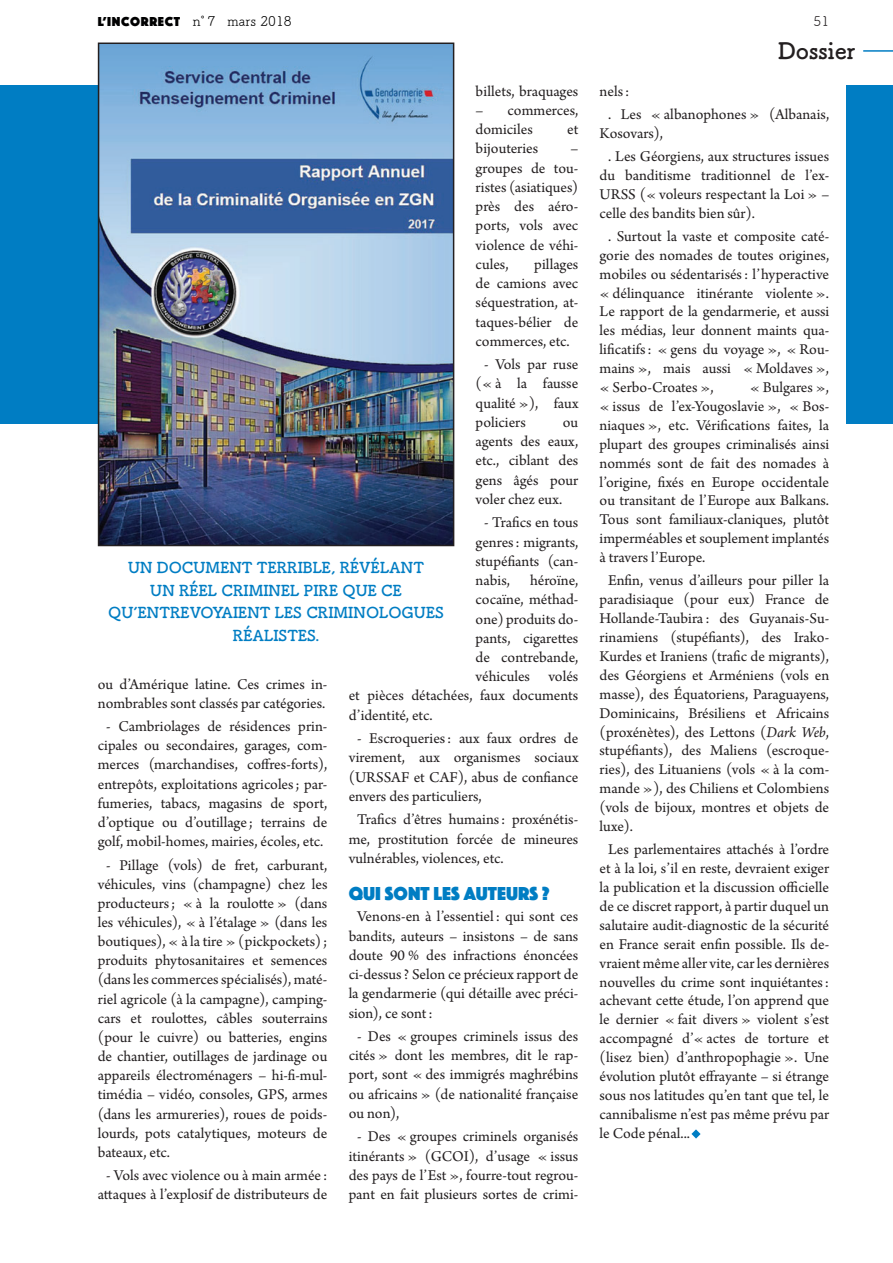
<style>
.page{position:relative;width:893px;height:1263px;background:#fff}
.page>*{position:absolute;margin:0;border:0;box-sizing:border-box;transform-origin:0 0}
.t1{font:700 22.5px "Tsuku B Rd Gothic";color:#231f20}
.t2{font:19.5px "Phosphate Solid";color:#007dc3}
.t3{font:15.75px/19.2px "Arno Pro";color:#231f20;text-align:justify}
.t4{font:700 15px/22.5px "Tsuku B Rd Gothic";color:#007dc3;text-align:center}
.t5{font:13.5px "Phosphate Solid";letter-spacing:.05em;color:#000001}
.t6{font:13.5px "Tsuku B Rd Gothic";color:#231f20}
.s1{font-family:"Tsuku B Rd Gothic"}
.s2{font-style:italic}
.s3{color:#007dc3}
</style>
<div class="page">
<div style="left:0;top:85px;width:98px;height:338px;background:#007dc3"></div>
<div style="left:846px;top:85px;width:46px;height:338px;background:#007dc3"></div>
<hr style="left:863px;top:50px;width:29px;height:2px;background:#007dc3">
<img style="left:101px;top:46px;width:350px;height:497px">
<div style="left:98px;top:43px;width:356px;height:503px;border:2px solid #231f20"></div>
<svg style="left:691px;top:1129px;width:10px;height:10px"></svg>
<p class="t5" style="left:98px;top:14px;width:195px">L’INCORRECT <span class="s1">n°7 mars 2018</span></p>
<p class="t6" style="left:813px;top:11px;width:17px">51</p>
<h1 class="t1" style="left:778px;top:33px;width:79px">Dossier</h1>
<p class="t3" style="left:476px;top:82px;width:104px">billets, braquages</p>
<p class="t3" style="left:476px;top:101px;width:104px">– commerces, domiciles</p>
<p class="t3" style="left:608px;top:80px;width:223px;line-height:23.1px;text-indent:-9px">nels :<br>. Les « albanophones » (Albanais,</p>
<p class="t3" style="left:608px;top:122px;width:223px;line-height:23.1px;text-indent:-9px">Kosovars),<br>. Les Géorgiens, aux structures issues</p>
<p class="t3" style="left:600px;top:166px;width:231px">du banditisme traditionnel de l’ex-URSS (« voleurs respectant la Loi » – celle des bandits bien sûr).</p>
<p class="t3" style="left:600px;top:227px;width:231px;text-indent:9px">. Surtout la vaste et composite caté&shy;gorie des nomades de toutes origines, mobiles ou sédentarisés : l’hyperactive « délinquance itinérante violente ».<br>Le rapport de la gendarmerie, et aussi les médias, leur donnent maints qua&shy;lificatifs : « gens du voyage », « Rou&shy;mains », mais aussi « Moldaves », « Serbo-Croates »,</p>
<p class="t3" style="left:567px;top:121px;width:13px">et</p>
<p class="t3" style="left:476px;top:140px;width:64px">bijouteries</p>
<p class="t3" style="left:476px;top:140px;width:104px;text-indent:95px">– groupes de tou&shy;ristes (asiatiques) près des aéro&shy;ports, vols avec violence de véhi&shy;cules,</p>
<p class="t3" style="left:476px;top:255px;width:104px;text-indent:59px">pillages de camions avec séquestration, at&shy;taques-bélier de commerces, etc.</p>
<p class="t3" style="left:476px;top:356px;width:104px;text-indent:9px">- Vols par ruse (« à la fausse qualité »), faux policiers</p>
<p class="t3" style="left:600px;top:379px;width:231px;text-indent:150px">« Bulgares », « issus de l’ex-Yougoslavie », « Bos&shy;niaques », etc. Vérifications faites, la plupart des groupes criminalisés ainsi nommés sont de fait des nomades à l’origine, fixés en Europe occidentale ou transitant de l’Europe aux Balkans.<br>Tous sont familiaux-claniques, plutôt imperméables et souplement implantés à travers l’Europe.</p>
<p class="t3" style="left:600px;top:572px;width:231px;text-indent:9px">Enfin, venus d’ailleurs pour piller la paradisiaque (pour eux) France de Hollande-Taubira : des Guyanais-Su&shy;rinamiens (stupéfiants), des Irako-Kurdes et Iraniens (trafic de migrants), des Géorgiens et Arméniens (vols en masse), des Équatoriens, Paraguayens, Dominicains, Brésiliens et Africains (proxénètes), des Lettons (<span class="s2">Dark Web</span>, stupéfiants), des Maliens (escroque&shy;ries), des Lituaniens (vols « à la com&shy;mande »), des Chiliens et Colombiens (vols de bijoux, montres et objets de luxe).</p>
<p class="t3" style="left:600px;top:841px;width:231px;text-indent:9px">Les parlementaires attachés à l’ordre et à la loi, s’il en reste, devraient exiger la publication et la discussion officielle de ce discret rapport, à partir duquel un salutaire audit-diagnostic de la sécurité en France serait enfin possible. Ils de&shy;vraient même aller vite, car les dernières nouvelles du crime sont inquiétantes : achevant cette étude, l’on apprend que le dernier « fait divers » violent s’est accompagné d’« actes de torture et (lisez bien) d’anthropophagie ». Une évolution plutôt effrayante – si étrange sous nos latitudes qu’en tant que tel, le cannibalisme n’est pas même prévu par le Code pénal... <span class="s3">◆</span></p>
<p class="t3" style="left:476px;top:413px;width:104px;text-indent:87px">ou agents des eaux, etc., ciblant des gens âgés pour voler chez eux.</p>
<p class="t3" style="left:476px;top:514px;width:104px;text-indent:9px">- Trafics en tous genres : migrants, stupéfiants (can&shy;nabis,</p>
<p class="t4" style="left:108px;top:556px;width:337px">UN DOCUMENT TERRIBLE, RÉVÉLANT<br>UN RÉEL CRIMINEL PIRE QUE CE<br>QUʼENTREVOYAIENT LES CRIMINOLOGUES<br>RÉALISTES.</p>
<p class="t3" style="left:530px;top:571px;width:50px">héroïne,</p>
<p class="t3" style="left:476px;top:591px;width:104px">cocaïne, méthad-</p>
<p class="t3" style="left:476px;top:610px;width:104px">one) produits do-</p>
<p class="t3" style="left:476px;top:629px;width:104px">pants, cigarettes</p>
<p class="t3" style="left:476px;top:648px;width:104px">de contrebande,</p>
<p class="t3" style="left:476px;top:668px;width:104px">véhicules volés</p>
<p class="t3" style="left:349px;top:687px;width:231px">et pièces détachées, faux documents</p>
<p class="t3" style="left:349px;top:706px;width:85px">d’identité, etc.</p>
<p class="t3" style="left:349px;top:730px;width:231px;text-indent:9px">- Escroqueries : aux faux ordres de virement, aux organismes sociaux (URSSAF et CAF), abus de confiance envers des particuliers,</p>
<p class="t3" style="left:349px;top:811px;width:231px;text-indent:8px">Trafics d’êtres humains: proxénétis&shy;me, prostitution forcée de mineures vulnérables, violences, etc.</p>
<p class="t2" style="left:349px;top:882px;width:202px">QUI SONT LES AUTEURS ?</p>
<p class="t3" style="left:349px;top:908px;width:231px;text-indent:9px">Venons-en à l’essentiel : qui sont ces bandits, auteurs – insistons – de sans doute 90 % des infractions énoncées ci-dessus ? Selon ce précieux rapport de la gendarmerie (qui détaille avec préci&shy;sion), ce sont :</p>
<p class="t3" style="left:349px;top:1027px;width:231px;text-indent:9px">- Des « groupes criminels issus des cités » dont les membres, dit le rap&shy;port, sont « des immigrés maghrébins ou africains » (de nationalité française ou non),</p>
<p class="t3" style="left:349px;top:1128px;width:231px;text-align:center">- Des « groupes criminels organisés itinérants » (GCOI), d’usage « issus des pays de l’Est », fourre-tout regrou&shy;pant en fait plusieurs sortes de crimi-</p>
<p class="t3" style="left:98px;top:675px;width:231px">ou d’Amérique latine. Ces crimes in&shy;nombrables sont classés par catégories.</p>
<p class="t3" style="left:98px;top:718px;width:231px;text-align:center">- Cambriolages de résidences prin&shy;cipales ou secondaires, garages, com&shy;merces (marchandises, coffres-forts), entrepôts, exploitations agricoles ; par&shy;fumeries, tabacs, magasins de sport, d’optique ou d’outillage ; terrains de golf, mobil-homes, mairies, écoles, etc.</p>
<p class="t3" style="left:98px;top:856px;width:231px;text-indent:9px">- Pillage (vols) de fret, carburant, véhicules, vins (champagne) chez les producteurs ; « à la roulotte » (dans les véhicules), « à l’étalage » (dans les boutiques), « à la tire » (pickpockets) ; produits phytosanitaires et semences (dans les commerces spécialisés), maté&shy;riel agricole (à la campagne), camping&shy;cars et roulottes, câbles souterrains (pour le cuivre) ou batteries, engins de chantier, outillages de jardinage ou appareils électroménagers – hi-fi-mul&shy;timédia – vidéo, consoles, GPS, armes (dans les armureries), roues de poids&shy;lourds, pots catalytiques, moteurs de bateaux, etc.</p>
<p class="t3" style="left:98px;top:1167px;width:231px;text-align:center">- Vols avec violence ou à main armée : attaques à l’explosif de distributeurs de</p>
</div>
